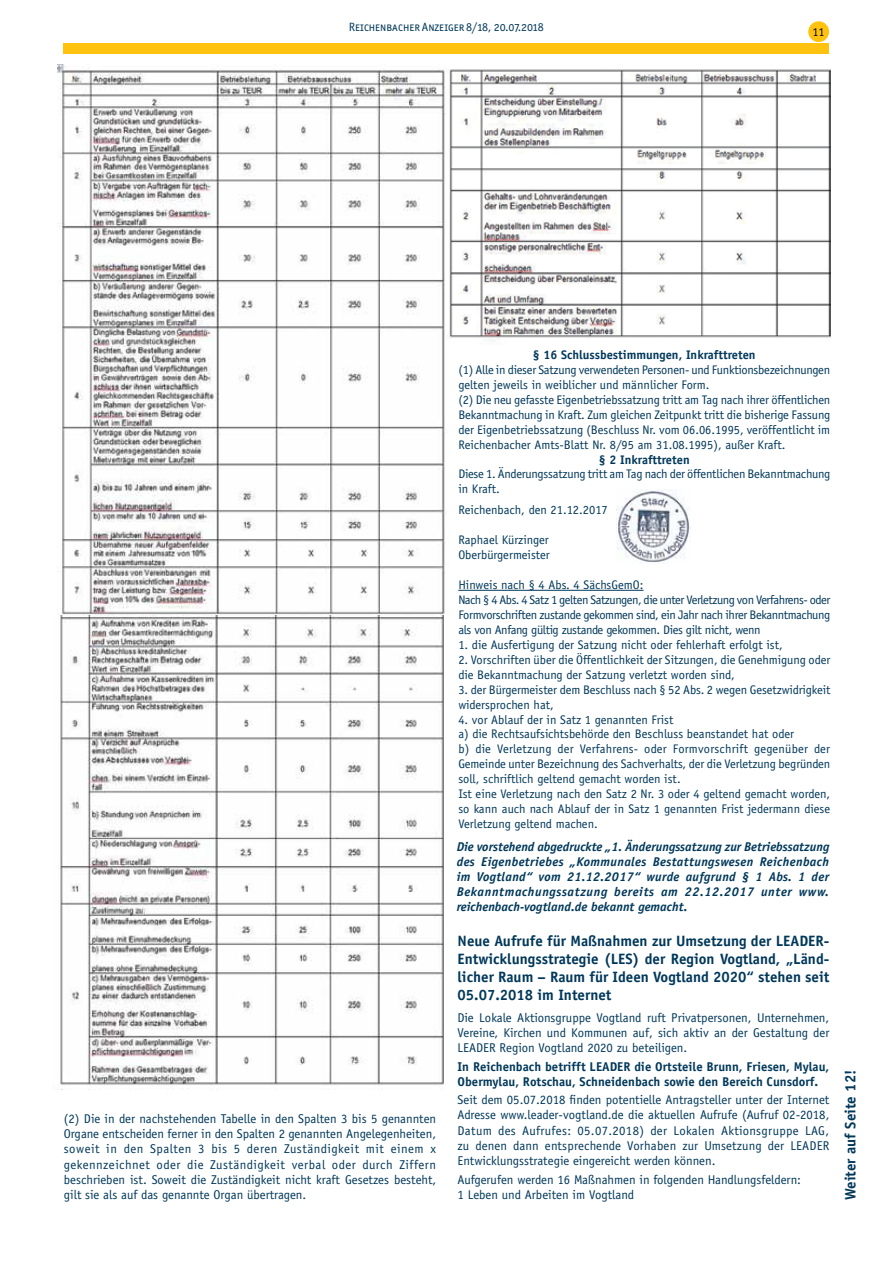
<style>
.page{position:relative;width:893px;height:1263px;background:#fff}
.page>*{position:absolute;margin:0;border:0;box-sizing:border-box;transform-origin:0 0}
.t1{font:700 15px/18px "Officina Sans";color:#00385a;text-align:justify}
.t2{font:12.75px/15.3px "Officina Sans";color:#00385a;text-align:justify}
.t3{font:italic 700 12.75px/15px "Officina Sans";color:#00385a;text-align:justify}
.t4{font:700 12.75px/15.3px "Officina Sans";color:#00385a}
.t5{font:12.45px/15px "Officina Sans";letter-spacing:-.01em;color:#00385a}
.t6{font:12.45px/15px "Officina Sans";letter-spacing:-.03em;color:#00385a}
.t7{font:700 12.45px "Officina Sans";color:#00385a}
.t8{font:12px "Officina San ITC Book SC";color:#00385a}
.t9{font:12px "Officina Sans";color:#000}
</style>
<div class="page">
<div style="left:809px;top:22px;width:19px;height:19px;background:#ffc20e;border-radius:50%"></div>
<div style="left:808px;top:21px;width:21px;height:21px;border:2px solid #ffc20e;border-radius:50%"></div>
<div style="left:64px;top:44px;width:765px;height:10px;background:#ffc20e"></div>
<img style="left:57px;top:65px;width:389px;height:551px">
<img style="left:60px;top:616px;width:384px;height:469px">
<img style="left:448px;top:69px;width:382px;height:273px">
<hr style="left:458px;top:590px;width:185px;height:1px;background:#00385a">
<img style="left:617px;top:489px;width:73px;height:74px">
<p class="t8" style="left:349px;top:20px;width:196px">Reichenbacher Anzeiger 8/18, 20.07.2018</p>
<p class="t9" style="left:812px;top:25px;width:13px">11</p>
<p class="t2" style="left:64px;top:1111px;width:374px">(2) Die in der nachstehenden Tabelle in den Spalten 3 bis 5 genannten Organe entscheiden ferner in den Spalten 2 genannten Angelegenheiten, soweit in den Spalten 3 bis 5 deren Zuständigkeit mit einem x gekennzeichnet oder die Zuständigkeit verbal oder durch Ziffern beschrieben ist. Soweit die Zuständigkeit nicht kraft Gesetzes besteht, gilt sie als auf das genannte Organ übertragen.</p>
<p class="t7" style="left:533px;top:347px;width:224px">§ 16 Schlussbestimmungen, Inkrafttreten</p>
<p class="t5" style="left:458px;top:362px;width:374px">(1) Alle in dieser Satzung verwendeten Personen- und Funktionsbezeichnungen gelten jeweils in weiblicher und männlicher Form.<br>(2) Die neu gefasste Eigenbetriebssatzung tritt am Tag nach ihrer öffentlichen Bekanntmachung in Kraft. Zum gleichen Zeitpunkt tritt die bisherige Fassung der Eigenbetriebssatzung (Beschluss Nr. vom 06.06.1995, veröffentlicht im Reichenbacher Amts-Blatt Nr. 8/95 am 31.08.1995), außer Kraft.</p>
<p class="t7" style="left:599px;top:451px;width:92px">§ 2 Inkrafttreten</p>
<p class="t5" style="left:458px;top:467px;width:373px">Diese 1. Änderungssatzung tritt am Tag nach der öffentlichen Bekanntmachung in Kraft.</p>
<p class="t5" style="left:458px;top:503px;width:151px">Reichenbach, den 21.12.2017</p>
<p class="t5" style="left:458px;top:532px;width:93px">Raphael Kürzinger<br>Oberbürgermeister</p>
<p class="t6" style="left:458px;top:577px;width:373px">Hinweis nach § 4 Abs. 4 SächsGemO:<br>Nach § 4 Abs. 4 Satz 1 gelten Satzungen, die unter Verletzung von Verfahrens- oder Formvorschriften zustande gekommen sind, ein Jahr nach ihrer Bekanntmachung als von Anfang gültig zustande gekommen. Dies gilt nicht, wenn</p>
<p class="t5" style="left:458px;top:637px;width:326px">1. die Ausfertigung der Satzung nicht oder fehlerhaft erfolgt ist,</p>
<p class="t5" style="left:458px;top:652px;width:374px">2. Vorschriften über die Öffentlichkeit der Sitzungen, die Genehmigung oder die Bekanntmachung der Satzung verletzt worden sind,</p>
<p class="t5" style="left:458px;top:682px;width:374px">3. der Bürgermeister dem Beschluss nach § 52 Abs. 2 wegen Gesetzwidrigkeit widersprochen hat,</p>
<p class="t5" style="left:458px;top:712px;width:374px">4. vor Ablauf der in Satz 1 genannten Frist<br>a) die Rechtsaufsichtsbehörde den Beschluss beanstandet hat oder<br>b) die Verletzung der Verfahrens- oder Formvorschrift gegenüber der Gemeinde unter Bezeichnung des Sachverhalts, der die Verletzung begründen soll, schriftlich geltend gemacht worden ist.<br>Ist eine Verletzung nach den Satz 2 Nr. 3 oder 4 geltend gemacht worden, so kann auch nach Ablauf der in Satz 1 genannten Frist jedermann diese Verletzung geltend machen.</p>
<p class="t3" style="left:457px;top:839px;width:374px">Die vorstehend abgedruckte „1. Änderungssatzung zur Betriebssatzung des Eigenbetriebes „Kommunales Bestattungswesen Reichenbach im Vogtland“ vom 21.12.2017“ wurde aufgrund § 1 Abs. 1 der Bekanntmachungssatzung bereits am 22.12.2017 unter www. reichenbach-vogtland.de bekannt gemacht.</p>
<p class="t1" style="left:458px;top:932px;width:373px">Neue Aufrufe für Maßnahmen zur Umsetzung der LEADER-Entwicklungsstrategie (LES) der Region Vogtland, „Länd&shy;licher Raum – Raum für Ideen Vogtland 2020“ stehen seit 05.07.2018 im Internet</p>
<p class="t2" style="left:458px;top:1010px;width:373px">Die Lokale Aktionsgruppe Vogtland ruft Privatpersonen, Unternehmen, Vereine, Kirchen und Kommunen auf, sich aktiv an der Gestaltung der LEADER Region Vogtland 2020 zu beteiligen.</p>
<p class="t4" style="left:458px;top:1058px;width:373px">In Reichenbach betrifft LEADER die Ortsteile Brunn, Friesen, Mylau,<br>Obermylau, Rotschau, Schneidenbach sowie den Bereich Cunsdorf.</p>
<p class="t2" style="left:458px;top:1092px;width:373px">Seit dem 05.07.2018 finden potentielle Antragsteller unter der Internet Adresse www.leader-vogtland.de die aktuellen Aufrufe (Aufruf 02-2018, Datum des Aufrufes: 05.07.2018) der Lokalen Aktionsgruppe LAG, zu denen dann entsprechende Vorhaben zur Umsetzung der LEADER Entwicklungsstrategie eingereicht werden können.</p>
<p class="t2" style="left:458px;top:1172px;width:345px">Aufgerufen werden 16 Maßnahmen in folgenden Handlungsfeldern:<br>1 Leben und Arbeiten im Vogtland</p>
<p class="t1" style="left:841px;top:1200px;width:132px;rotate:-90deg">Weiter auf Seite 12!</p>
</div>
